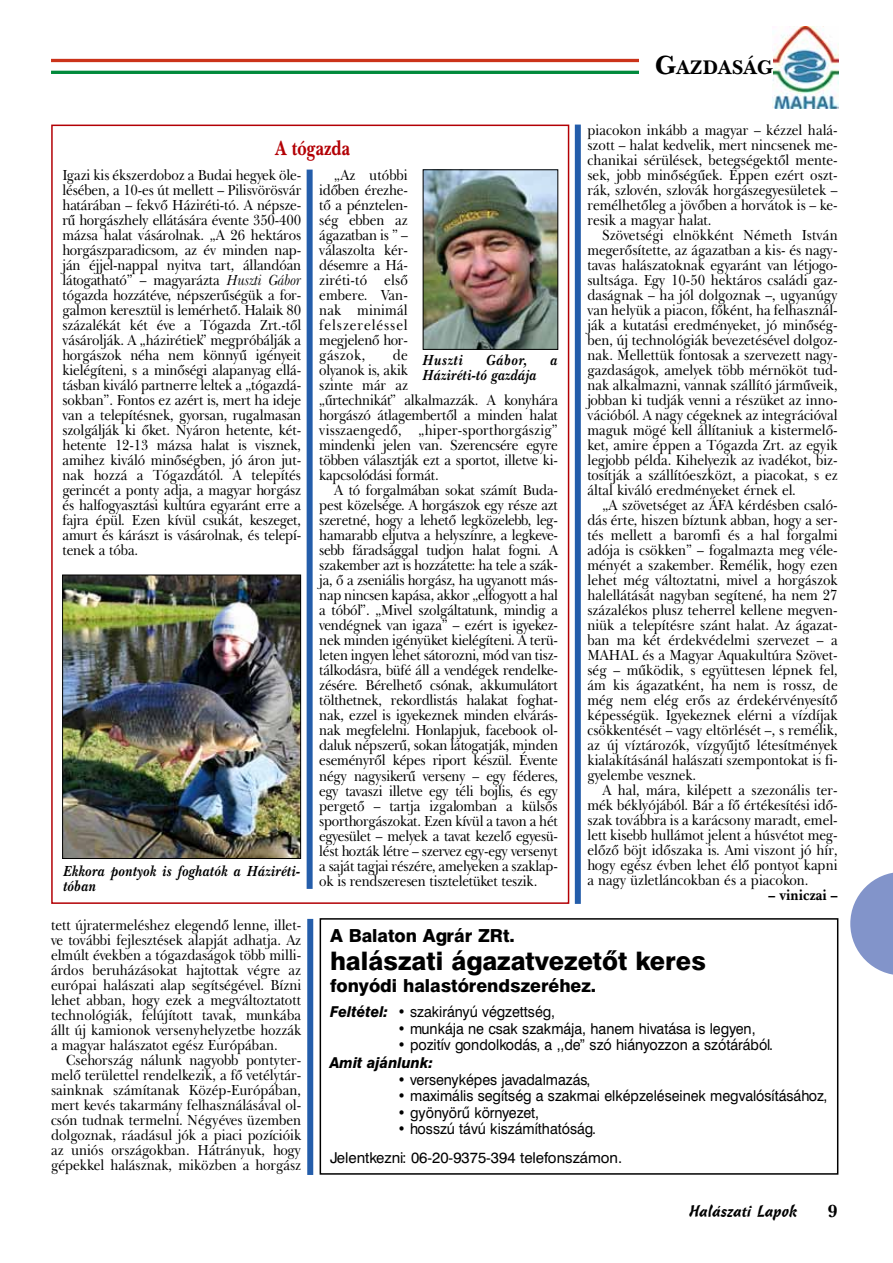
<style>
.page{position:relative;width:893px;height:1263px;background:#fff}
.page>*{position:absolute;margin:0;border:0;box-sizing:border-box;transform-origin:0 0}
.t1{font:25.5px "Swiss 721 Hv PFL";color:#000}
.t2{font:700 21px "New Baskerville PFL";color:#b30005;scale:.8 1}
.t3{font:700 20.25px "New Baskerville PFL";color:#000}
.t4{font:18px "Swiss 721 Hv PFL";color:#000}
.t5{font:700 18px "New Baskerville PFL";color:#000}
.t6{font:16.5px "H Cascade Script";color:#000}
.t7{font:15px/15px "New Baskerville PFL";letter-spacing:-.005em;color:#000;text-align:justify;scale:.9 1}
.t8{font:15px/28.5px "Swiss 721 PFL";color:#000;scale:.95 1}
.t9{font:italic 700 15px/15px "New Baskerville PFL";color:#000;scale:.9 1}
.t10{font:italic 15px "Swiss 721 Hv PFL";color:#000;scale:.95 1}
.t11{font:700 15px "New Baskerville PFL";color:#000;scale:.9 1}
.s1{font-style:italic}
.s2{font-size:27px}
.s3{font-family:"Swiss 721 Hv PFL";font-style:italic}
</style>
<div class="page">
<svg style="left:850px;top:872px;width:43px;height:103px"></svg>
<hr style="left:51px;top:59px;width:711px;height:3px;background:#cb331a">
<hr style="left:51px;top:71px;width:711px;height:3px;background:#008a3c">
<img style="left:772px;top:26px;width:67px;height:83px">
<div style="left:639px;top:52px;width:134px;height:27px;background:#fff"></div>
<div style="left:320px;top:918px;width:518px;height:257px;border:2px solid #000"></div>
<div style="left:575px;top:125px;width:6px;height:779px;background:#245daa"></div>
<img style="left:425px;top:171px;width:131px;height:177px">
<div style="left:423px;top:169px;width:135px;height:181px;border:1px solid #000"></div>
<img style="left:64px;top:577px;width:235px;height:280px">
<div style="left:62px;top:575px;width:239px;height:284px;border:1px solid #000"></div>
<div style="left:307px;top:170px;width:6px;height:719px;background:#245daa"></div>
<div style="left:307px;top:919px;width:6px;height:256px;background:#245daa"></div>
<h2 class="t2" style="left:275px;top:134px;width:95px">A tógazda</h2>
<p class="t7" style="left:62px;top:168px;width:267px">Igazi kis ékszerdoboz a Budai hegyek öle&shy;lésében, a 10-es út mellett – Pilisvörösvár határában – fekvő Háziréti-tó. A népsze&shy;rű horgászhely ellátására évente 350-400 mázsa halat vásárolnak. „A 26 hektáros horgászparadicsom, az év minden nap&shy;ján éjjel-nappal nyitva tart, állandóan látogatható” – magyarázta <span class="s1">Huszti Gábor </span>tógazda hozzátéve, népszerűségük a for&shy;galmon keresztül is lemérhető. Halaik 80 százalékát két éve a Tógazda Zrt.-től vásárolják. A „házirétiek” megpróbálják a horgászok néha nem könnyű igényeit kielégíteni, s a minőségi alapanyag ellá&shy;tásban kiváló partnerre leltek a „tógazdá&shy;sokban”. Fontos ez azért is, mert ha ideje van a telepítésnek, gyorsan, rugalmasan szolgálják ki őket. Nyáron hetente, két&shy;hetente 12-13 mázsa halat is visznek, amihez kiváló minőségben, jó áron jut&shy;nak hozzá a Tógazdától. A telepítés gerincét a ponty adja, a magyar horgász és halfogyasztási kultúra egyaránt erre a fajra épül. Ezen kívül csukát, keszeget, amurt és kárászt is vásárolnak, és telepí&shy;tenek a tóba.</p>
<p class="t7" style="left:319px;top:168px;width:100px;text-indent:15px">„Az utóbbi időben érezhe&shy;tő a pénztelen&shy;ség ebben az ágazatban is ” – válaszolta kér&shy;désemre a Há&shy;ziréti-tó első embere. Van&shy;nak minimál felszereléssel megjelenő hor&shy;gászok,</p>
<p class="t7" style="left:319px;top:348px;width:267px;text-align:left;text-indent:73px">de<br>olyanok is, akik<br>szinte már az<br>„űrtechnikát” alkalmazzák. A konyhára horgászó átlagembertől a minden halat visszaengedő, „hiper-sporthorgászig” mindenki jelen van. Szerencsére egyre többen választják ezt a sportot, illetve ki&shy;kapcsolódási formát.</p>
<p class="t7" style="left:319px;top:483px;width:267px;text-indent:15px">A tó forgalmában sokat számít Buda&shy;pest közelsége. A horgászok egy része azt szeretné, hogy a lehető legközelebb, leg&shy;hamarabb eljutva a helyszínre, a legkeve&shy;sebb fáradsággal tudjon halat fogni. A szakember azt is hozzátette: ha tele a szák&shy;ja, ő a zseniális horgász, ha ugyanott más&shy;nap nincsen kapása, akkor „elfogyott a hal a tóból”. „Mivel szolgáltatunk, mindig a vendégnek van igaza” – ezért is igyekez&shy;nek minden igényüket kielégíteni. A terü&shy;leten ingyen lehet sátorozni, mód van tisz&shy;tálkodásra, büfé áll a vendégek rendelke&shy;zésére. Bérelhető csónak, akkumulátort tölthetnek, rekordlistás halakat foghat&shy;nak, ezzel is igyekeznek minden elvárás&shy;nak megfelelni. Honlapjuk, facebook ol&shy;daluk népszerű, sokan látogatják, minden eseményről képes riport készül. Évente négy nagysikerű verseny – egy féderes, egy tavaszi illetve egy téli bojlis, és egy pergető – tartja izgalomban a külsős sporthorgászokat. Ezen kívül a tavon a hét egyesület – melyek a tavat kezelő egyesü&shy;lést hozták létre – szervez egy-egy versenyt a saját tagjai részére, amelyeken a szaklap&shy;ok is rendszeresen tiszteletüket teszik.</p>
<p class="t9" style="left:423px;top:352px;width:46px">Huszti</p>
<p class="t9" style="left:486px;top:352px;width:47px">Gábor,</p>
<p class="t9" style="left:550px;top:352px;width:10px">a</p>
<p class="t9" style="left:423px;top:367px;width:128px">Háziréti-tó gazdája</p>
<p class="t9" style="left:64px;top:863px;width:265px">Ekkora pontyok is foghatók a Háziréti&shy;tóban</p>
<h3 class="t3" style="left:655px;top:54px;width:118px"><span class="s2">G</span>AZDASÁG</h3>
<p class="t7" style="left:587px;top:122px;width:280px">piacokon inkább a magyar – kézzel halá&shy;szott – halat kedvelik, mert nincsenek me&shy;chanikai sérülések, betegségektől mente&shy;sek, jobb minőségűek. Éppen ezért oszt&shy;rák, szlovén, szlovák horgászegyesületek – remélhetőleg a jövőben a horvátok is – ke&shy;resik a magyar halat.</p>
<p class="t7" style="left:587px;top:227px;width:280px;text-indent:15px">Szövetségi elnökként Németh István megerősítette, az ágazatban a kis- és nagy&shy;tavas halászatoknak egyaránt van létjogo&shy;sultsága. Egy 10-50 hektáros családi gaz&shy;daságnak – ha jól dolgoznak –, ugyanúgy van helyük a piacon, főként, ha felhasznál&shy;ják a kutatási eredményeket, jó minőség&shy;ben, új technológiák bevezetésével dolgoz&shy;nak. Mellettük fontosak a szervezett nagy&shy;gazdaságok, amelyek több mérnököt tud&shy;nak alkalmazni, vannak szállító járműveik, jobban ki tudják venni a részüket az inno&shy;vációból. A nagy cégeknek az integrációval maguk mögé kell állítaniuk a kistermelő&shy;ket, amire éppen a Tógazda Zrt. az egyik legjobb példa. Kihelyezik az ivadékot, biz&shy;tosítják a szállítóeszközt, a piacokat, s ez által kiváló eredményeket érnek el.</p>
<p class="t7" style="left:587px;top:497px;width:280px;text-indent:15px">„A szövetséget az ÁFA kérdésben csaló&shy;dás érte, hiszen bíztunk abban, hogy a ser&shy;tés mellett a baromfi és a hal forgalmi adója is csökken” – fogalmazta meg véle&shy;ményét a szakember. Remélik, hogy ezen lehet még változtatni, mivel a horgászok halellátását nagyban segítené, ha nem 27 százalékos plusz teherrel kellene megven&shy;niük a telepítésre szánt halat. Az ágazat&shy;ban ma két érdekvédelmi szervezet – a MAHAL és a Magyar Aquakultúra Szövet&shy;ség – működik, s együttesen lépnek fel, ám kis ágazatként, ha nem is rossz, de még nem elég erős az érdekérvényesítő képességük. Igyekeznek elérni a vízdíjak csökkentését – vagy eltörlését –, s remélik, az új víztározók, vízgyűjtő létesítmények kialakításánál halászati szempontokat is fi&shy;gyelembe vesznek.</p>
<p class="t7" style="left:587px;top:782px;width:280px;text-indent:15px">A hal, mára, kilépett a szezonális ter&shy;mék béklyójából. Bár a fő értékesítési idő&shy;szak továbbra is a karácsony maradt, emel&shy;lett kisebb hullámot jelent a húsvétot meg&shy;előző böjt időszaka is. Ami viszont jó hír, hogy egész évben lehet élő pontyot kapni a nagy üzletláncokban és a piacokon.</p>
<p class="t11" style="left:769px;top:885px;width:78px">– viniczai –</p>
<p class="t7" style="left:51px;top:917px;width:280px">tett újratermeléshez elegendő lenne, illet&shy;ve további fejlesztések alapját adhatja. Az elmúlt években a tógazdaságok több milli&shy;árdos beruházásokat hajtottak végre az európai halászati alap segítségével. Bízni lehet abban, hogy ezek a megváltoztatott technológiák, felújított tavak, munkába állt új kamionok versenyhelyzetbe hozzák a magyar halászatot egész Európában.</p>
<p class="t7" style="left:51px;top:1052px;width:280px;text-indent:15px">Csehország nálunk nagyobb pontyter&shy;melő területtel rendelkezik, a fő vetélytár&shy;sainknak számítanak Közép-Európában, mert kevés takarmány felhasználásával ol&shy;csón tudnak termelni. Négyéves üzemben dolgoznak, ráadásul jók a piaci pozícióik az uniós országokban. Hátrányuk, hogy gépekkel halásznak, miközben a horgász</p>
<p class="t4" style="left:330px;top:924px;width:186px">A Balaton Agrár ZRt.</p>
<h1 class="t1" style="left:330px;top:945px;width:377px">halászati ágazatvezetőt keres</h1>
<p class="t4" style="left:330px;top:974px;width:268px">fonyódi halastórendszeréhez.</p>
<p class="t8" style="left:330px;top:997px;width:238px"><span class="s3">Feltétel:</span> • szakirányú végzettség,</p>
<p class="t8" style="left:397px;top:1014px;width:378px">• munkája ne csak szakmája, hanem hivatása is legyen,</p>
<p class="t8" style="left:397px;top:1030px;width:397px">• pozitív gondolkodás, a ,,de” szó hiányozzon a szótárából.</p>
<p class="t10" style="left:330px;top:1054px;width:110px">Amit ajánlunk:</p>
<p class="t8" style="left:397px;top:1065px;width:205px">• versenyképes javadalmazás,</p>
<p class="t8" style="left:397px;top:1081px;width:454px">• maximális segítség a szakmai elképzeléseinek megvalósításához,</p>
<p class="t8" style="left:397px;top:1098px;width:151px">• gyönyörű környezet,</p>
<p class="t8" style="left:330px;top:1114px;width:309px;text-indent:67px">• hosszú távú kiszámíthatóság.<br>Jelentkezni: 06-20-9375-394 telefonszámon.</p>
<p class="t6" style="left:689px;top:1201px;width:110px">Halászati Lapok</p>
<p class="t5" style="left:828px;top:1199px;width:11px">9</p>
</div>
